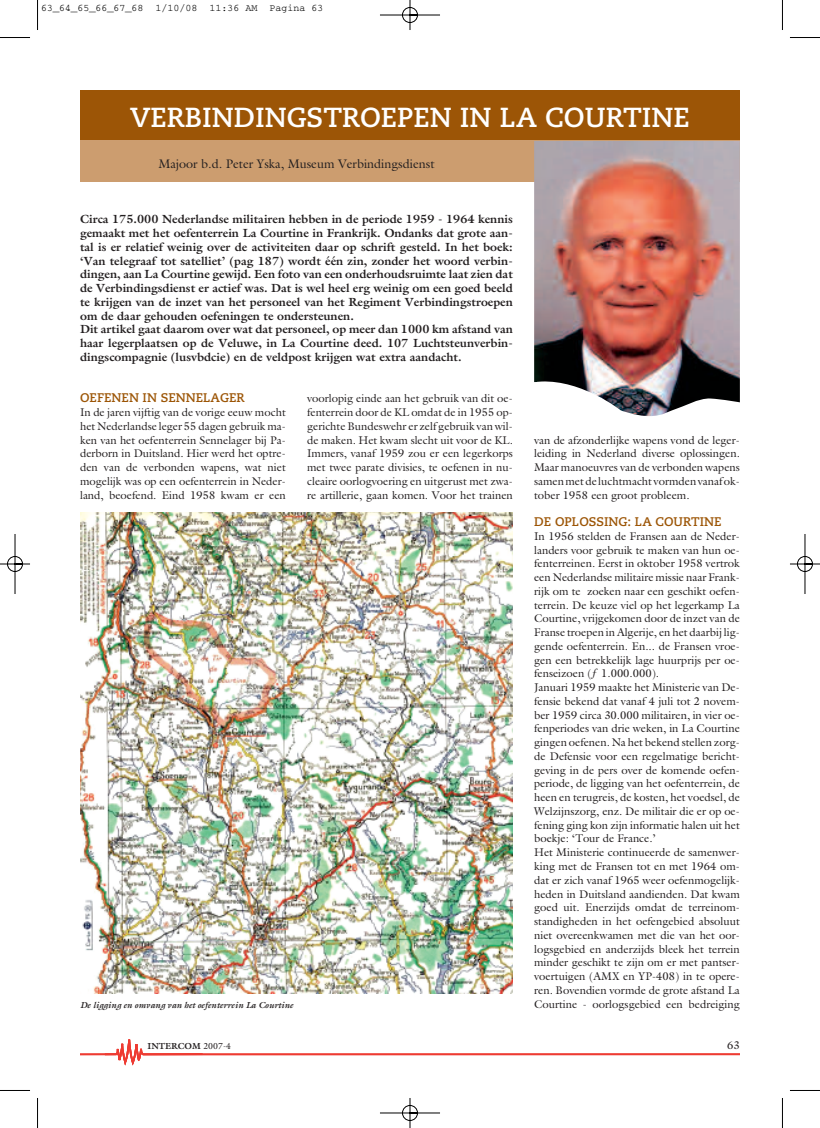
<style>
.page{position:relative;width:820px;height:1128px;background:#fff}
.page>*{position:absolute;margin:0;border:0;box-sizing:border-box;transform-origin:0 0}
.t1{font:700 27.5px "Caecilia";color:#fff}
.t2{font:12.5px "Galliard";color:#231f20}
.t3{font:700 12.5px "Caecilia";color:#9c5506}
.t4{font:700 11.88px/13.8px "Galliard";color:#231f20}
.t5{font:11.25px/13.8px "Galliard";color:#231f20;text-align:justify}
.t6{font:10px "Courier";color:#000}
.t7{font:italic 700 8.75px "Galliard";color:#231f20}
.t8{font:700 8.75px "Galliard";color:#231f20}
.s1{font-weight:400}
</style>
<div class="page">
<img style="left:0;top:0;width:819px;height:1127px">
<p class="t6" style="left:41px;top:5px;width:284px">63_64_65_66_67_68 1/10/08 11:36 AM Pagina 63</p>
<h1 class="t1" style="left:130px;top:106px;width:561px">VERBINDINGSTROEPEN IN LA COURTINE</h1>
<p class="t2" style="left:158px;top:157px;width:277px">Majoor b.d. Peter Yska, Museum Verbindingsdienst</p>
<p class="t4" style="left:80px;top:212px;width:434px">Circa 175.000 Nederlandse militairen hebben in de periode 1959 - 1964 kennis gemaakt met het oefenterrein La Courtine in Frankrijk. Ondanks dat grote aan&shy;tal is er relatief weinig over de activiteiten daar op schrift gesteld. In het boek: ‘Van telegraaf tot satelliet’ (pag 187) wordt één zin, zonder het woord verbin&shy;dingen, aan La Courtine gewijd. Een foto van een onderhoudsruimte laat zien dat de Verbindingsdienst er actief was. Dat is wel heel erg weinig om een goed beeld te krijgen van de inzet van het personeel van het Regiment Verbindingstroepen om de daar gehouden oefeningen te ondersteunen.<br>Dit artikel gaat daarom over wat dat personeel, op meer dan 1000 km afstand van haar legerplaatsen op de Veluwe, in La Courtine deed. 107 Luchtsteunverbin&shy;dingscompagnie (lusvbdcie) en de veldpost krijgen wat extra aandacht.</p>
<p class="t3" style="left:80px;top:392px;width:166px">OEFENEN IN SENNELAGER</p>
<p class="t5" style="left:80px;top:405px;width:207px">In de jaren vijftig van de vorige eeuw mocht het Nederlandse leger 55 dagen gebruik ma&shy;ken van het oefenterrein Sennelager bij Pa&shy;derborn in Duitsland. Hier werd het optre&shy;den van de verbonden wapens, wat niet mogelijk was op een oefenterrein in Neder&shy;land, beoefend. Eind 1958 kwam er een</p>
<p class="t5" style="left:307px;top:391px;width:207px">voorlopig einde aan het gebruik van dit oe&shy;fenterrein door de KL omdat de in 1955 op&shy;gerichte Bundeswehr er zelf gebruik van wil&shy;de maken. Het kwam slecht uit voor de KL.<br>Immers, vanaf 1959 zou er een legerkorps met twee parate divisies, te oefenen in nu&shy;cleaire oorlogvoering en uitgerust met zwa&shy;re artillerie, gaan komen. Voor het trainen</p>
<p class="t7" style="left:80px;top:999px;width:215px">De ligging en omvang van het oefenterrein La Courtine</p>
<p class="t5" style="left:534px;top:433px;width:207px">van de afzonderlijke wapens vond de leger&shy;leiding in Nederland diverse oplossingen.<br>Maar manoeuvres van de verbonden wapens samenmetde luchtmacht vormdenvanafok&shy;tober 1958 een groot probleem.</p>
<p class="t3" style="left:534px;top:516px;width:189px">DE OPLOSSING: LA COURTINE</p>
<p class="t5" style="left:534px;top:529px;width:207px;text-align:left">In 1956 stelden de Fransen aan de Neder&shy;landers voor gebruik te maken van hun oe&shy;fenterreinen. Eerst in oktober 1958 vertrok een Nederlandse militaire missie naar Frank&shy;rijk om te zoeken naar een geschikt oefen&shy;terrein. De keuze viel op het legerkamp La Courtine, vrijgekomen door de inzet van de Franse troepen in Algerije, en het daarbij lig&shy;gende oefenterrein. En... de Fransen vroe&shy;gen een betrekkelijk lage huurprijs per oe&shy;fenseizoen (ƒ 1.000.000).<br>Januari 1959 maakte het Ministerie van De&shy;fensie bekend dat vanaf 4 juli tot 2 novem&shy;ber 1959 circa 30.000 militairen, in vier oe&shy;fenperiodes van drie weken, in La Courtine gingen oefenen. Na het bekend stellen zorg&shy;de Defensie voor een regelmatige bericht&shy;geving in de pers over de komende oefen&shy;periode, de ligging van het oefenterrein, de heen en terugreis, de kosten, het voedsel, de Welzijnszorg, enz. De militair die er op oe&shy;fening ging kon zijn informatie halen uit het boekje: ‘Tour de France.’<br>Het Ministerie continueerde de samenwer&shy;king met de Fransen tot en met 1964 om&shy;dat er zich vanaf 1965 weer oefenmogelijk&shy;heden in Duitsland aandienden. Dat kwam goed uit. Enerzijds omdat de terreinom&shy;standigheden in het oefengebied absoluut niet overeenkwamen met die van het oor&shy;logsgebied en anderzijds bleek het terrein minder geschikt te zijn om er met pantser&shy;voertuigen (AMX en YP-408) in te opere&shy;ren. Bovendien vormde de grote afstand La Courtine - oorlogsgebied een bedreiging</p>
<p class="t8" style="left:147px;top:1040px;width:85px">INTERCOM <span class="s1">2007-4</span></p>
<p class="t5" style="left:726px;top:1038px;width:14px">63</p>
</div>
